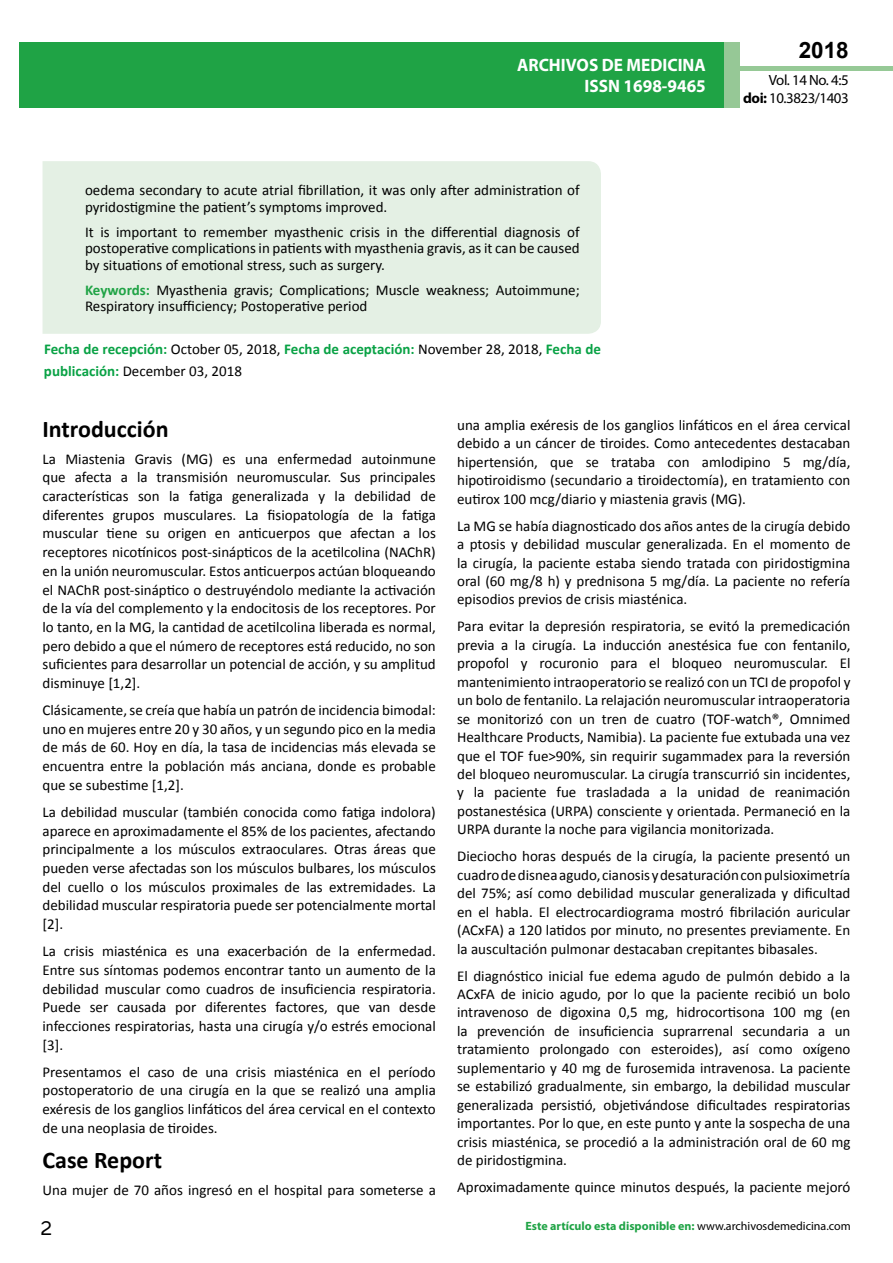
<style>
.page{position:relative;width:893px;height:1263px;background:#fff}
.page>*{position:absolute;margin:0;border:0;box-sizing:border-box;transform-origin:0 0}
.t1{font:25.5px "Tunga";color:#000}
.t2{font:700 24px "Calibri";color:#000}
.t3{font:700 22.5px "Arial";color:#000}
.t4{font:700 18px/21.6px "Myriad Pro";color:#fff;text-align:right;scale:.96 1}
.t5{font:15px/18.5px "Calibri";color:#000;text-align:justify}
.t6{font:700 15px/22.5px "Calibri";color:#09a245}
.t7{font:14.85px/17.9px "Myriad Pro";letter-spacing:-.03em;color:#000;text-align:right}
.t8{font:700 12px "Myriad Pro";color:#1fa345}
.s1{font-weight:700;color:#1fa345}
.s2{font-weight:400;color:#000}
.s3{font-weight:700}
.s4{color:#1da34a}
</style>
<div class="page">
<div style="left:722px;top:66px;width:171px;height:5px;background:#96c996"></div>
<div style="left:19px;top:42px;width:706px;height:66px;background:#1fa345"></div>
<div style="left:725px;top:42px;width:15px;height:66px;background:#96c896"></div>
<div style="left:43px;top:161px;width:558px;height:173px;background:#e4f0e4"></div>
<p class="t4" style="left:517px;top:53px;width:198px">ARCHIVOS DE MEDICINA<br>ISSN 1698-9465</p>
<p class="t5" style="left:85px;top:182px;width:496px;line-height:16.5px">oedema secondary to acute atrial fibrillation, it was only after administration of pyridostigmine the patient’s symptoms improved.</p>
<p class="t5" style="left:85px;top:223px;width:496px;line-height:16.5px">It is important to remember myasthenic crisis in the differential diagnosis of postoperative complications in patients with myasthenia gravis, as it can be caused by situations of emotional stress, such as surgery.</p>
<p class="t5" style="left:85px;top:281px;width:496px;line-height:16.5px"><span class="s1">Keywords:</span> Myasthenia gravis; Complications; Muscle weakness; Autoimmune;<br>Respiratory insufficiency; Postoperative period</p>
<p class="t6" style="left:44px;top:337px;width:558px">Fecha de recepción: <span class="s2">October 05, 2018,</span> Fecha de aceptación: <span class="s2">November 28, 2018,</span> Fecha de publicación: <span class="s2">December 03, 2018</span></p>
<h3 class="t3" style="left:799px;top:35px;width:52px">2018</h3>
<p class="t7" style="left:743px;top:71px;width:107px">Vol. 14 No. 4:5 <span class="s3">doi:</span> 10.3823/1403</p>
<h2 class="t2" style="left:43px;top:413px;width:128px">Introducción</h2>
<p class="t5" style="left:43px;top:449px;width:395px">La Miastenia Gravis (MG) es una enfermedad autoinmune que afecta a la transmisión neuromuscular. Sus principales características son la fatiga generalizada y la debilidad de diferentes grupos musculares. La fisiopatología de la fatiga muscular tiene su origen en anticuerpos que afectan a los receptores nicotínicos post-sinápticos de la acetilcolina (NAChR) en la unión neuromuscular. Estos anticuerpos actúan bloqueando el NAChR post-sináptico o destruyéndolo mediante la activación de la vía del complemento y la endocitosis de los receptores. Por lo tanto, en la MG, la cantidad de acetilcolina liberada es normal, pero debido a que el número de receptores está reducido, no son suficientes para desarrollar un potencial de acción, y su amplitud disminuye [1,2].</p>
<p class="t5" style="left:43px;top:701px;width:395px">Clásicamente, se creía que había un patrón de incidencia bimodal: uno en mujeres entre 20 y 30 años, y un segundo pico en la media de más de 60. Hoy en día, la tasa de incidencias más elevada se encuentra entre la población más anciana, donde es probable que se subestime [1,2].</p>
<p class="t5" style="left:43px;top:803px;width:395px">La debilidad muscular (también conocida como fatiga indolora) aparece en aproximadamente el 85% de los pacientes, afectando principalmente a los músculos extraoculares. Otras áreas que pueden verse afectadas son los músculos bulbares, los músculos del cuello o los músculos proximales de las extremidades. La debilidad muscular respiratoria puede ser potencialmente mortal [2].</p>
<p class="t5" style="left:43px;top:942px;width:395px">La crisis miasténica es una exacerbación de la enfermedad.<br>Entre sus síntomas podemos encontrar tanto un aumento de la debilidad muscular como cuadros de insuficiencia respiratoria.<br>Puede ser causada por diferentes factores, que van desde infecciones respiratorias, hasta una cirugía y/o estrés emocional [3].</p>
<p class="t5" style="left:43px;top:1062px;width:395px">Presentamos el caso de una crisis miasténica en el período postoperatorio de una cirugía en la que se realizó una amplia exéresis de los ganglios linfáticos del área cervical en el contexto de una neoplasia de tiroides.</p>
<h2 class="t2" style="left:43px;top:1144px;width:121px">Case Report</h2>
<p class="t5" style="left:43px;top:1180px;width:395px">Una mujer de 70 años ingresó en el hospital para someterse a</p>
<p class="t5" style="left:457px;top:416px;width:395px">una amplia exéresis de los ganglios linfáticos en el área cervical debido a un cáncer de tiroides. Como antecedentes destacaban hipertensión, que se trataba con amlodipino 5 mg/día, hipotiroidismo (secundario a tiroidectomía), en tratamiento con eutirox 100 mcg/diario y miastenia gravis (MG).</p>
<p class="t5" style="left:457px;top:516px;width:395px">La MG se había diagnosticado dos años antes de la cirugía debido a ptosis y debilidad muscular generalizada. En el momento de la cirugía, la paciente estaba siendo tratada con piridostigmina oral (60 mg/8 h) y prednisona 5 mg/día. La paciente no refería episodios previos de crisis miasténica.</p>
<p class="t5" style="left:457px;top:617px;width:395px">Para evitar la depresión respiratoria, se evitó la premedicación previa a la cirugía. La inducción anestésica fue con fentanilo, propofol y rocuronio para el bloqueo neuromuscular. El mantenimiento intraoperatorio se realizó con un TCI de propofol y un bolo de fentanilo. La relajación neuromuscular intraoperatoria se monitorizó con un tren de cuatro (TOF-watch®, Omnimed Healthcare Products, Namibia). La paciente fue extubada una vez que el TOF fue&gt;90%, sin requirir sugammadex para la reversión del bloqueo neuromuscular. La cirugía transcurrió sin incidentes, y la paciente fue trasladada a la unidad de reanimación postanestésica (URPA) consciente y orientada. Permaneció en la URPA durante la noche para vigilancia monitorizada.</p>
<p class="t5" style="left:457px;top:847px;width:395px">Dieciocho horas después de la cirugía, la paciente presentó un cuadro de disnea agudo, cianosis y desaturación con pulsioximetría del 75%; así como debilidad muscular generalizada y dificultad en el habla. El electrocardiograma mostró fibrilación auricular (ACxFA) a 120 latidos por minuto, no presentes previamente. En la auscultación pulmonar destacaban crepitantes bibasales.</p>
<p class="t5" style="left:457px;top:966px;width:395px">El diagnóstico inicial fue edema agudo de pulmón debido a la ACxFA de inicio agudo, por lo que la paciente recibió un bolo intravenoso de digoxina 0,5 mg, hidrocortisona 100 mg (en la prevención de insuficiencia suprarrenal secundaria a un tratamiento prolongado con esteroides), así como oxígeno suplementario y 40 mg de furosemida intravenosa. La paciente se estabilizó gradualmente, sin embargo, la debilidad muscular generalizada persistió, objetivándose dificultades respiratorias importantes. Por lo que, en este punto y ante la sospecha de una crisis miasténica, se procedió a la administración oral de 60 mg de piridostigmina.</p>
<p class="t5" style="left:457px;top:1178px;width:395px">Aproximadamente quince minutos después, la paciente mejoró</p>
<h1 class="t1" style="left:41px;top:1211px;width:13px">2</h1>
<p class="t8" style="left:525px;top:1218px;width:327px">Este artículo esta disp<span class="s4">oni</span>ble en: <span class="s2">www.archivosdemedicina.com</span></p>
</div>
